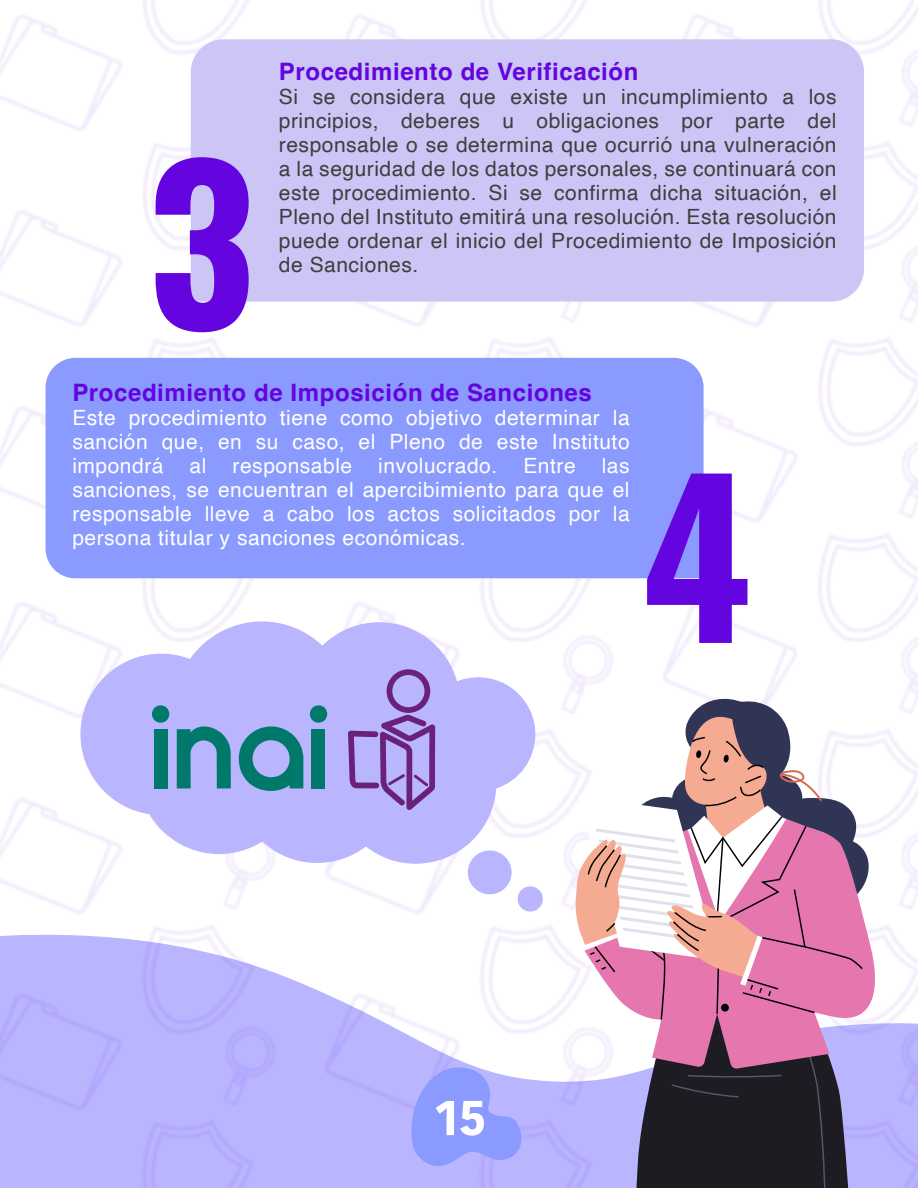
<style>
.page{position:relative;width:918px;height:1188px;background:#fff}
.page>*{position:absolute;margin:0;border:0;box-sizing:border-box;transform-origin:0 0}
.t1{font:700 209.1px "Oswald";color:#6405e0}
.t2{font:700 51px "Kohinoor Telugu";color:#fff}
.t3{font:700 24px "Helvetica";letter-spacing:.025em;color:#6405e0}
.t4{font:21px/24px "Helvetica";letter-spacing:.025em;color:#3e3e3d;text-align:justify}
.t5{font:21px/24px "Helvetica";letter-spacing:.025em;color:#fff;text-align:justify}
</style>
<div class="page">
<svg style="left:406px;top:1065px;width:120px;height:108px"></svg>
<div style="left:191px;top:39px;width:673px;height:263px;background:#cbc6f5"></div>
<div style="left:46px;top:358px;width:658px;height:220px;background:#8a9aff"></div>
<svg style="left:575px;top:696px;width:305px;height:492px"></svg>
<svg style="left:468px;top:864px;width:44px;height:30px"></svg>
<svg style="left:518px;top:886px;width:25px;height:26px"></svg>
<svg style="left:80px;top:621px;width:455px;height:243px;fill:#b9b5ff"></svg>
<svg style="left:152px;top:705px;width:17px;height:18px"></svg>
<div style="left:154px;top:729px;width:13px;height:59px;background:#00796a"></div>
<svg style="left:177px;top:726px;width:54px;height:62px"></svg>
<svg style="left:239px;top:726px;width:64px;height:65px"></svg>
<svg style="left:310px;top:705px;width:17px;height:18px"></svg>
<div style="left:312px;top:729px;width:13px;height:59px;background:#00796a"></div>
<svg style="left:348px;top:669px;width:87px;height:141px"></svg>
<h1 class="t1" style="left:148px;top:135px;width:109px">3</h1>
<p class="t3" style="left:279px;top:57px;width:361px">Procedimiento de Verificación</p>
<p class="t4" style="left:279px;top:85px;width:559px">Si se considera que existe un incumplimiento a los principios, deberes u obligaciones por parte del responsable o se determina que ocurrió una vulneración a la seguridad de los datos personales, se continuará con este procedimiento. Si se confirma dicha situación, el Pleno del Instituto emitirá una resolución. Esta resolución puede ordenar el inicio del Procedimiento de Imposición de Sanciones.</p>
<p class="t3" style="left:72px;top:378px;width:521px">Procedimiento de Imposición de Sanciones</p>
<p class="t5" style="left:72px;top:407px;width:559px">Este procedimiento tiene como objetivo determinar la sanción que, en su caso, el Pleno de este Instituto impondrá al responsable involucrado. Entre las sanciones, se encuentran el apercibimiento para que el responsable lleve a cabo los actos solicitados por la persona titular y sanciones económicas.</p>
<h1 class="t1" style="left:642px;top:448px;width:111px">4</h1>
<h2 class="t2" style="left:435px;top:1088px;width:53px">15</h2>
</div>
